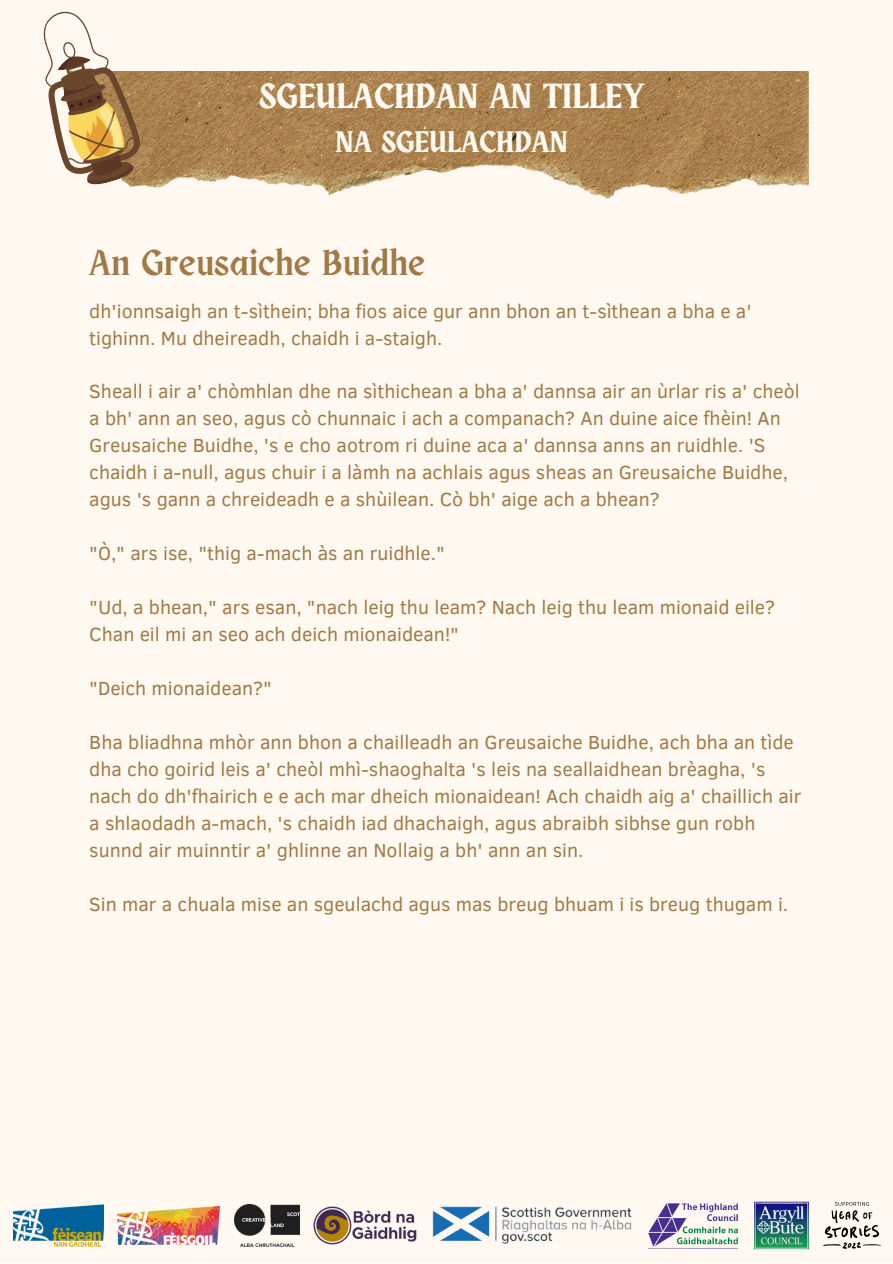
<style>
.page{position:relative;width:893px;height:1264px;background:#fff}
.page>*{position:absolute;margin:0;border:0;box-sizing:border-box;transform-origin:0 0}
.t1{font:36px "Obra Letra";color:#a17945}
.t2{font:700 35.25px "Obra Letra";color:#fff9f1}
.t3{font:700 30px "Obra Letra";color:#fff9f1}
.t4{font:19.5px/27px "Clear Sans";color:#a17945}
</style>
<div class="page">
<div style="left:0;top:0;width:892px;height:1262px;background:#fff9f1"></div>
<img style="left:145px;top:71px;width:663px;height:127px">
<svg style="left:43px;top:11px;width:102px;height:176px"></svg>
<img style="left:13px;top:1204px;width:90px;height:41px">
<img style="left:314px;top:1206px;width:103px;height:38px">
<img style="left:432px;top:1206px;width:199px;height:38px">
<img style="left:234px;top:1204px;width:65px;height:41px">
<img style="left:118px;top:1206px;width:101px;height:38px">
<img style="left:754px;top:1201px;width:54px;height:49px">
<img style="left:648px;top:1203px;width:90px;height:44px">
<img style="left:823px;top:1202px;width:57px;height:46px">
<h2 class="t2" style="left:259px;top:81px;width:386px">SGEULACHDAN AN TILLEY</h2>
<h3 class="t3" style="left:335px;top:129px;width:234px">NA SGEULACHDAN</h3>
<h1 class="t1" style="left:89px;top:246px;width:337px">An Greusaiche Buidhe</h1>
<p class="t4" style="left:89px;top:296px;width:664px">dh'ionnsaigh an t-sìthein; bha fios aice gur ann bhon an t-sìthean a bha e a' tighinn. Mu dheireadh, chaidh i a-staigh.</p>
<p class="t4" style="left:89px;top:377px;width:712px">Sheall i air a' chòmhlan dhe na sìthichean a bha a' dannsa air an ùrlar ris a' cheòl a bh' ann an seo, agus cò chunnaic i ach a companach? An duine aice fhèin! An Greusaiche Buidhe, 's e cho aotrom ri duine aca a' dannsa anns an ruidhle. 'S chaidh i a-null, agus chuir i a làmh na achlais agus sheas an Greusaiche Buidhe, agus 's gann a chreideadh e a shùilean. Cò bh' aige ach a bhean?</p>
<p class="t4" style="left:89px;top:539px;width:357px">"Ò," ars ise, "thig a-mach às an ruidhle."</p>
<p class="t4" style="left:89px;top:593px;width:687px">"Ud, a bhean," ars esan, "nach leig thu leam? Nach leig thu leam mionaid eile?<br>Chan eil mi an seo ach deich mionaidean!"</p>
<p class="t4" style="left:89px;top:674px;width:184px">"Deich mionaidean?"</p>
<p class="t4" style="left:89px;top:728px;width:713px">Bha bliadhna mhòr ann bhon a chailleadh an Greusaiche Buidhe, ach bha an tìde dha cho goirid leis a' cheòl mhì-shaoghalta 's leis na seallaidhean brèagha, 's nach do dh'fhairich e e ach mar dheich mionaidean! Ach chaidh aig a' chaillich air a shlaodadh a-mach, 's chaidh iad dhachaigh, agus abraibh sibhse gun robh sunnd air muinntir a' ghlinne an Nollaig a bh' ann an sin.</p>
<p class="t4" style="left:89px;top:890px;width:700px">Sin mar a chuala mise an sgeulachd agus mas breug bhuam i is breug thugam i.</p>
</div>
